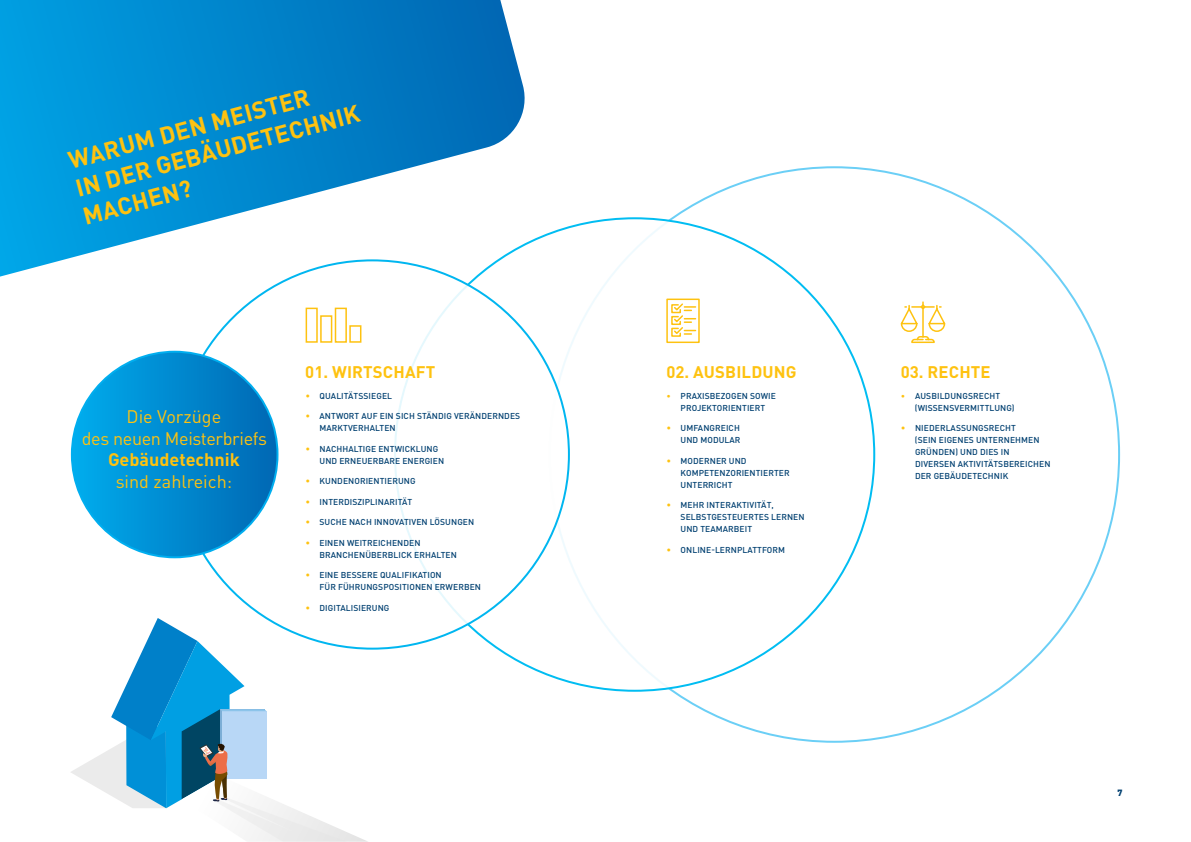
<style>
.page{position:relative;width:1191px;height:842px;background:#fff}
.page>*{position:absolute;margin:0;border:0;box-sizing:border-box;transform-origin:0 0}
.t1{font:700 24px/28.8px "DINOT";color:#fec210}
.t2{font:18px/21.6px "DINOT";letter-spacing:-.02em;color:#fec210;text-align:center}
.t3{font:700 16.6px "DINOT";letter-spacing:.01em;color:#fec210}
.t4{font:900 9px "DINOT";color:#004071}
.t5{font:500 8.5px/12px "DINOT";letter-spacing:.01em;color:#004071}
.s1{font-weight:700}
.s2{font-weight:400;font-size:9px;color:#fec210}
.s3{font-weight:400;font-size:8.3px;color:#fec210}
</style>
<div class="page">
<svg style="left:0;top:0;width:530px;height:277px"></svg>
<svg style="left:900px;top:301px;width:46px;height:43px"></svg>
<svg style="left:666px;top:298px;width:34px;height:46px"></svg>
<svg style="left:305px;top:307px;width:57px;height:36px"></svg>
<div style="left:72px;top:352px;width:205px;height:205px;background:linear-gradient(to right,#00aced,#0069b4);border-radius:103px"></div>
<svg style="left:71px;top:618px;width:297px;height:224px"></svg>
<p class="t1" style="left:65px;top:146px;width:295px;rotate:-15deg">WARUM DEN MEISTER<br>IN DER GEBÄUDETECHNIK<br>MACHEN?</p>
<p class="t2" style="left:82px;top:405px;width:187px">Die Vorzüge<br>des neuen Meisterbriefs<br><span class="s1">Gebäudetechnik<br></span>sind zahlreich:</p>
<p class="t3" style="left:305px;top:361px;width:131px">01. WIRTSCHAFT</p>
<p class="t5" style="left:305px;top:389px;width:88px"><span class="s2">•</span> QUALITÄTSSIEGEL</p>
<p class="t5" style="left:319px;top:410px;width:202px;text-indent:-14px"><span class="s2">•</span> ANTWORT AUF EIN SICH STÄNDIG VERÄNDERNDES<br>MARKTVERHALTEN</p>
<p class="t5" style="left:319px;top:442px;width:126px;text-indent:-14px"><span class="s2">•</span> NACHHALTIGE ENTWICKLUNG<br>UND ERNEUERBARE ENERGIEN</p>
<p class="t5" style="left:305px;top:475px;width:112px"><span class="s2">•</span> KUNDENORIENTIERUNG</p>
<p class="t5" style="left:305px;top:495px;width:108px"><span class="s2">•</span> INTERDISZIPLINARITÄT</p>
<p class="t5" style="left:305px;top:516px;width:170px"><span class="s2">•</span> SUCHE NACH INNOVATIVEN LÖSUNGEN</p>
<p class="t5" style="left:319px;top:536px;width:139px;text-indent:-14px"><span class="s2">•</span> EINEN WEITREICHENDEN<br>BRANCHENÜBERBLICK ERHALTEN</p>
<p class="t5" style="left:319px;top:569px;width:163px;text-indent:-14px"><span class="s2">•</span> EINE BESSERE QUALIFIKATION<br>FÜR FÜHRUNGSPOSITIONEN ERWERBEN</p>
<p class="t5" style="left:305px;top:602px;width:86px"><span class="s2">•</span> DIGITALISIERUNG</p>
<p class="t3" style="left:666px;top:361px;width:131px">02. AUSBILDUNG</p>
<p class="t5" style="left:666px;top:389px;width:111px;text-align:center"><span class="s3">•</span> PRAXISBEZOGEN SOWIE<br>PROJEKTORIENTIERT</p>
<p class="t5" style="left:666px;top:422px;width:76px;text-align:right"><span class="s2">•</span> UMFANGREICH<br>UND MODULAR</p>
<p class="t5" style="left:680px;top:454px;width:111px;text-indent:-14px"><span class="s2">•</span> MODERNER UND<br>KOMPETENZORIENTIERTER<br>UNTERRICHT</p>
<p class="t5" style="left:680px;top:499px;width:126px;text-indent:-14px"><span class="s2">•</span> MEHR INTERAKTIVITÄT,<br>SELBSTGESTEUERTES LERNEN<br>UND TEAMARBEIT</p>
<p class="t5" style="left:666px;top:543px;width:120px"><span class="s2">•</span> ONLINE-LERNPLATTFORM</p>
<p class="t3" style="left:900px;top:361px;width:91px">03. RECHTE</p>
<p class="t5" style="left:915px;top:389px;width:101px;text-indent:-14px"><span class="s3">•</span> AUSBILDUNGSRECHT (WISSENSVERMITTLUNG)</p>
<p class="t5" style="left:915px;top:422px;width:137px;text-indent:-14px"><span class="s2">•</span> NIEDERLASSUNGSRECHT<br>(SEIN EIGENES UNTERNEHMEN<br>GRÜNDEN) UND DIES IN<br>DIVERSEN AKTIVITÄTSBEREICHEN<br>DER GEBÄUDETECHNIK</p>
<p class="t4" style="left:1117px;top:786px;width:7px">7</p>
</div>
